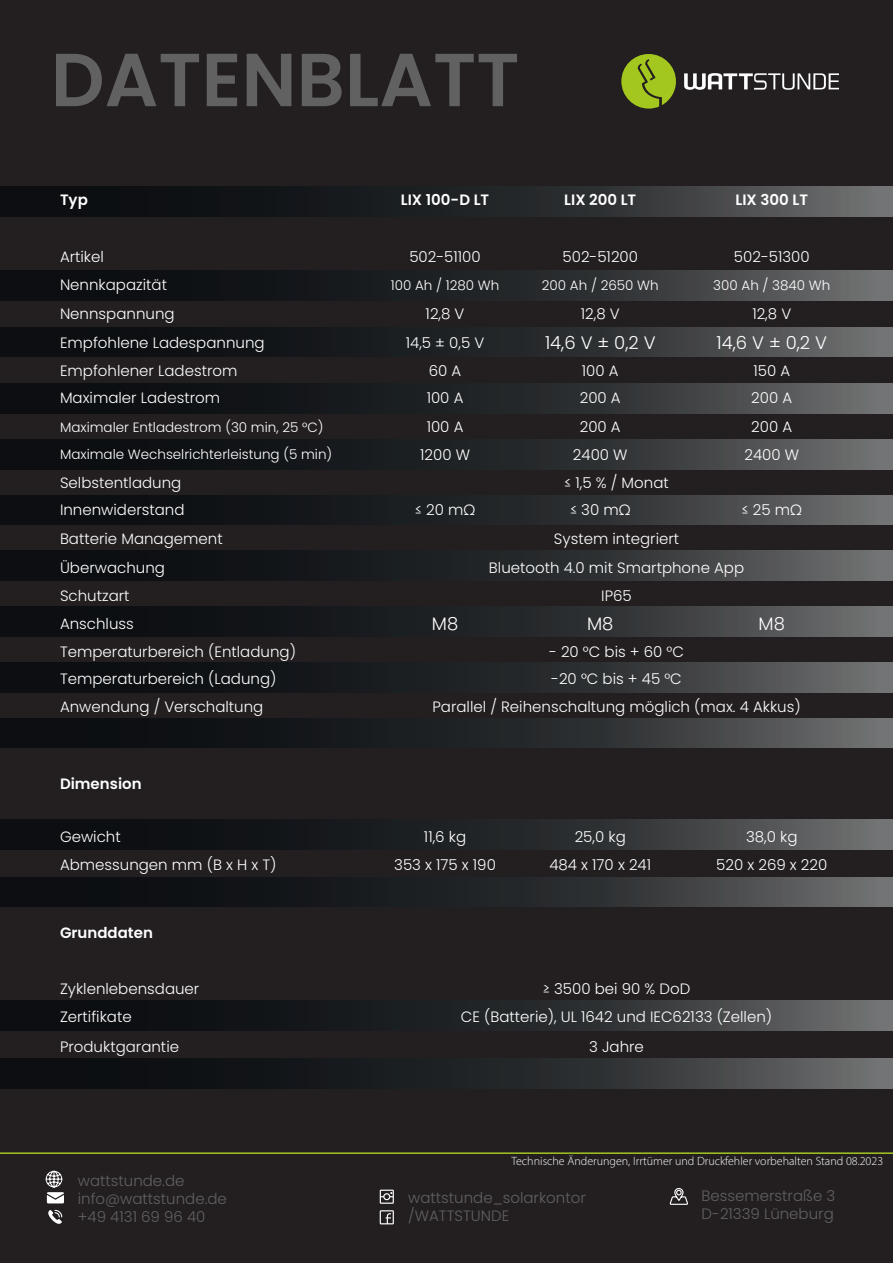
<style>
.page{position:relative;width:893px;height:1263px;background:#231f20}
.page>*{position:absolute;margin:0;border:0;box-sizing:border-box;transform-origin:0 0}
.t1{font:600 75px "Poppins";color:#616161}
.t2{font:300 18px "Poppins";color:#fff}
.t3{font:300 15px "Poppins";color:#fff}
.t4{font:300 15px "Poppins";color:#616161}
.t5{font:600 15px "Poppins";color:#fff}
.t6{font:300 13.5px "Poppins";color:#fff}
.t7{font:300 12px "Myriad Pro";color:#fff}
</style>
<div class="page">
<svg style="left:0;top:1152px;width:893px;height:73px"></svg>
<svg style="left:45px;top:1170px;width:19px;height:33px"></svg>
<svg style="left:48px;top:1210px;width:14px;height:14px"></svg>
<svg style="left:380px;top:1189px;width:14px;height:15px"></svg>
<svg style="left:380px;top:1210px;width:14px;height:14px"></svg>
<svg style="left:669px;top:1187px;width:19px;height:18px"></svg>
<svg style="left:684px;top:73px;width:155px;height:17px"></svg>
<svg style="left:621px;top:54px;width:55px;height:55px"></svg>
<svg style="left:0;top:186px;width:893px;height:30px"></svg>
<svg style="left:0;top:270px;width:893px;height:30px"></svg>
<svg style="left:0;top:327px;width:893px;height:30px"></svg>
<svg style="left:0;top:384px;width:893px;height:30px"></svg>
<svg style="left:0;top:439px;width:893px;height:30px"></svg>
<svg style="left:0;top:495px;width:893px;height:30px"></svg>
<svg style="left:0;top:551px;width:893px;height:30px"></svg>
<svg style="left:0;top:607px;width:893px;height:29px"></svg>
<svg style="left:0;top:662px;width:893px;height:30px"></svg>
<svg style="left:0;top:718px;width:893px;height:30px"></svg>
<svg style="left:0;top:820px;width:893px;height:29px"></svg>
<svg style="left:0;top:877px;width:893px;height:30px"></svg>
<svg style="left:0;top:1000px;width:893px;height:30px"></svg>
<svg style="left:0;top:1059px;width:893px;height:30px"></svg>
<p class="t1" style="left:51px;top:36px;width:470px">DATENBLATT</p>
<p class="t5" style="left:60px;top:191px;width:29px">Typ</p>
<p class="t5" style="left:401px;top:191px;width:90px">LIX 100-D LT</p>
<p class="t5" style="left:564px;top:191px;width:74px">LIX 200 LT</p>
<p class="t5" style="left:736px;top:191px;width:74px">LIX 300 LT</p>
<p class="t3" style="left:60px;top:248px;width:45px">Artikel</p>
<p class="t3" style="left:409px;top:248px;width:73px">502-51100</p>
<p class="t3" style="left:562px;top:248px;width:77px">502-51200</p>
<p class="t3" style="left:734px;top:248px;width:77px">502-51300</p>
<p class="t3" style="left:60px;top:276px;width:109px">Nennkapazität</p>
<p class="t6" style="left:391px;top:277px;width:110px">100 Ah / 1280 Wh</p>
<p class="t6" style="left:542px;top:277px;width:118px">200 Ah / 2650 Wh</p>
<p class="t6" style="left:713px;top:277px;width:118px">300 Ah / 3840 Wh</p>
<p class="t3" style="left:60px;top:305px;width:116px">Nennspannung</p>
<p class="t3" style="left:426px;top:305px;width:40px">12,8 V</p>
<p class="t3" style="left:581px;top:305px;width:40px">12,8 V</p>
<p class="t3" style="left:752px;top:305px;width:40px">12,8 V</p>
<p class="t3" style="left:60px;top:334px;width:206px">Empfohlene Ladespannung</p>
<p class="t3" style="left:406px;top:334px;width:80px">14,5 ± 0,5 V</p>
<p class="t2" style="left:545px;top:332px;width:112px">14,6 V ± 0,2 V</p>
<p class="t2" style="left:716px;top:332px;width:112px">14,6 V ± 0,2 V</p>
<p class="t3" style="left:60px;top:362px;width:179px">Empfohlener Ladestrom</p>
<p class="t3" style="left:429px;top:362px;width:34px">60 A</p>
<p class="t3" style="left:582px;top:362px;width:38px">100 A</p>
<p class="t3" style="left:753px;top:362px;width:38px">150 A</p>
<p class="t3" style="left:60px;top:389px;width:162px">Maximaler Ladestrom</p>
<p class="t3" style="left:427px;top:389px;width:38px">100 A</p>
<p class="t3" style="left:580px;top:389px;width:42px">200 A</p>
<p class="t3" style="left:751px;top:389px;width:42px">200 A</p>
<p class="t6" style="left:60px;top:419px;width:265px">Maximaler Entladestrom (30 min, 25 °C)</p>
<p class="t3" style="left:427px;top:418px;width:38px">100 A</p>
<p class="t3" style="left:580px;top:418px;width:42px">200 A</p>
<p class="t3" style="left:751px;top:418px;width:42px">200 A</p>
<p class="t6" style="left:60px;top:447px;width:274px">Maximale Wechselrichterleistung (5 min)</p>
<p class="t3" style="left:420px;top:446px;width:51px">1200 W</p>
<p class="t3" style="left:573px;top:446px;width:56px">2400 W</p>
<p class="t3" style="left:744px;top:446px;width:56px">2400 W</p>
<p class="t3" style="left:60px;top:474px;width:123px">Selbstentladung</p>
<p class="t3" style="left:564px;top:474px;width:106px">≤ 1,5 % / Monat</p>
<p class="t3" style="left:60px;top:501px;width:126px">Innenwiderstand</p>
<p class="t3" style="left:415px;top:501px;width:62px">≤ 20 mΩ</p>
<p class="t3" style="left:570px;top:501px;width:62px">≤ 30 mΩ</p>
<p class="t3" style="left:742px;top:501px;width:62px">≤ 25 mΩ</p>
<p class="t3" style="left:60px;top:530px;width:164px">Batterie Management</p>
<p class="t3" style="left:554px;top:530px;width:127px">System integriert</p>
<p class="t3" style="left:60px;top:559px;width:106px">Überwachung</p>
<p class="t3" style="left:489px;top:559px;width:257px">Bluetooth 4.0 mit Smartphone App</p>
<p class="t3" style="left:60px;top:587px;width:71px">Schutzart</p>
<p class="t3" style="left:601px;top:587px;width:32px">IP65</p>
<p class="t3" style="left:60px;top:615px;width:75px">Anschluss</p>
<p class="t2" style="left:432px;top:613px;width:28px">M8</p>
<p class="t2" style="left:587px;top:613px;width:28px">M8</p>
<p class="t2" style="left:759px;top:613px;width:28px">M8</p>
<p class="t3" style="left:60px;top:643px;width:237px">Temperaturbereich (Entladung)</p>
<p class="t3" style="left:549px;top:643px;width:136px">- 20 °C bis + 60 °C</p>
<p class="t3" style="left:60px;top:670px;width:218px">Temperaturbereich (Ladung)</p>
<p class="t3" style="left:551px;top:670px;width:132px">-20 °C bis + 45 °C</p>
<p class="t3" style="left:60px;top:698px;width:205px">Anwendung / Verschaltung</p>
<p class="t3" style="left:432px;top:698px;width:370px">Parallel / Reihenschaltung möglich (max. 4 Akkus)</p>
<p class="t5" style="left:60px;top:775px;width:83px">Dimension</p>
<p class="t3" style="left:60px;top:828px;width:62px">Gewicht</p>
<p class="t3" style="left:424px;top:828px;width:44px">11,6 kg</p>
<p class="t3" style="left:575px;top:828px;width:53px">25,0 kg</p>
<p class="t3" style="left:746px;top:828px;width:53px">38,0 kg</p>
<p class="t3" style="left:60px;top:856px;width:218px">Abmessungen mm (B x H x T)</p>
<p class="t3" style="left:394px;top:856px;width:103px">353 x 175 x 190</p>
<p class="t3" style="left:549px;top:856px;width:103px">484 x 170 x 241</p>
<p class="t3" style="left:716px;top:856px;width:113px">520 x 269 x 220</p>
<p class="t5" style="left:60px;top:924px;width:94px">Grunddaten</p>
<p class="t3" style="left:60px;top:980px;width:141px">Zyklenlebensdauer</p>
<p class="t3" style="left:543px;top:980px;width:149px">≥ 3500 bei 90 % DoD</p>
<p class="t3" style="left:60px;top:1008px;width:73px">Zertifikate</p>
<p class="t3" style="left:461px;top:1008px;width:313px">CE (Batterie), UL 1642 und IEC62133 (Zellen)</p>
<p class="t3" style="left:60px;top:1037px;width:121px">Produktgarantie</p>
<p class="t3" style="left:589px;top:1037px;width:56px">3 Jahre</p>
<p class="t4" style="left:78px;top:1172px;width:108px">wattstunde.de</p>
<p class="t4" style="left:78px;top:1190px;width:151px">info@wattstunde.de</p>
<p class="t4" style="left:78px;top:1208px;width:129px">+49 4131 69 96 40</p>
<p class="t7" style="left:511px;top:1154px;width:373px">Technische Änderungen, Irrtümer und Druckfehler vorbehalten Stand 08.2023</p>
<p class="t4" style="left:408px;top:1188px;width:179px">wattstunde_solarkontor</p>
<p class="t4" style="left:408px;top:1206px;width:103px">/WATTSTUNDE</p>
<p class="t4" style="left:702px;top:1187px;width:135px">Bessemerstraße 3</p>
<p class="t4" style="left:702px;top:1205px;width:134px">D-21339 Lüneburg</p>
</div>
